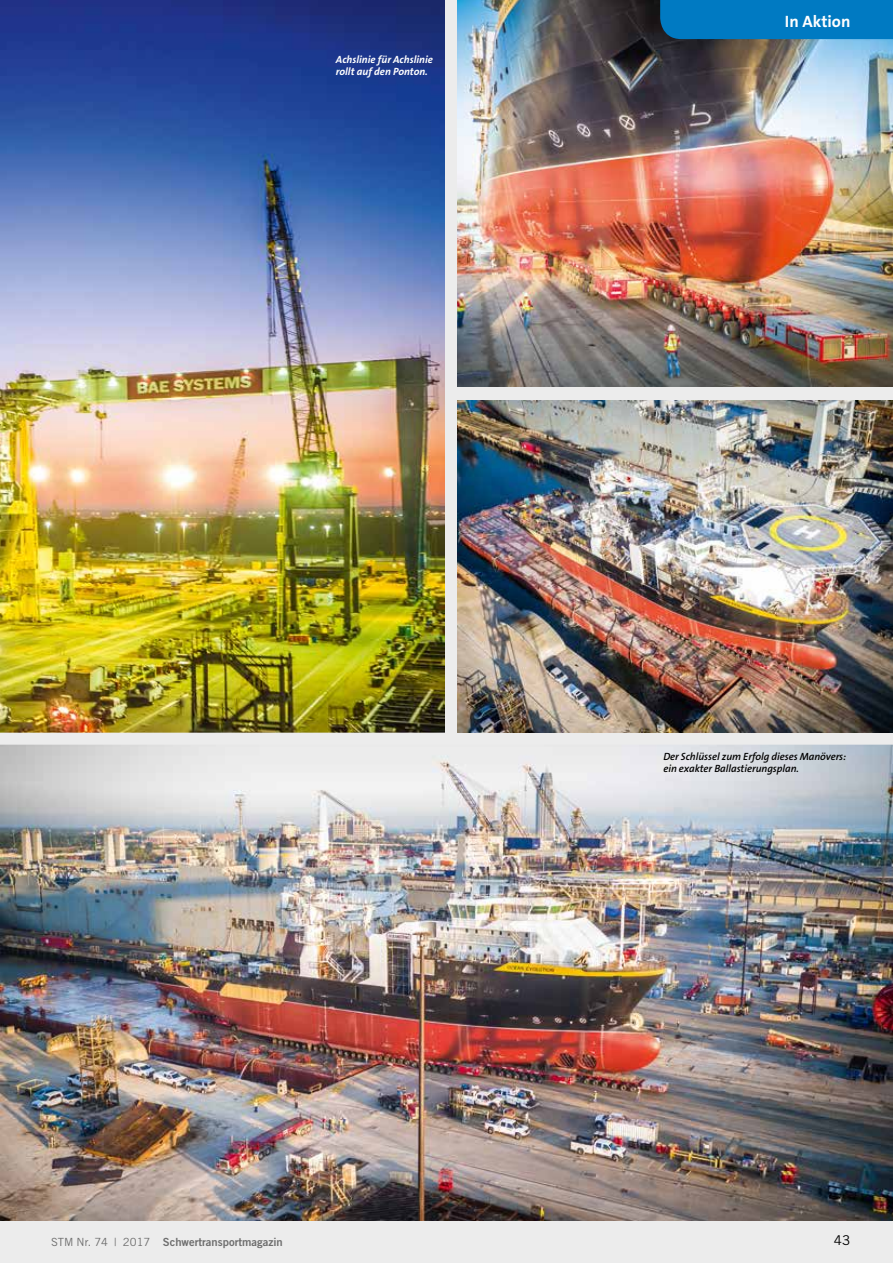
<style>
.page{position:relative;width:893px;height:1263px;background:#ececec}
.page>*{position:absolute;margin:0;border:0;box-sizing:border-box;transform-origin:0 0}
.t1{font:700 16.5px "The Sans B7";color:#fff}
.t2{font:13.5px "Trade Gothic";color:#000}
.t3{font:11.25px "Trade Gothic Bold Two";color:#6e6e6e}
.t4{font:italic 600 10.5px/12.3px "The Sans B6";letter-spacing:-.005em;color:#000}
.t5{font:italic 700 10.5px/12.3px "The Sans B7";color:#fff}
.s1{font-family:"Trade Gothic"}
</style>
<div class="page">
<img style="left:0;top:0;width:444px;height:733px">
<img style="left:1px;top:745px;width:892px;height:475px">
<img style="left:457px;top:0;width:436px;height:387px">
<div style="left:660px;top:0;width:233px;height:39px;background:#007ac2"></div>
<img style="left:457px;top:401px;width:436px;height:331px">
<p class="t5" style="left:336px;top:54px;width:98px">Achslinie für Achslinie rollt auf den Ponton.</p>
<h1 class="t1" style="left:785px;top:13px;width:67px">In Aktion</h1>
<p class="t4" style="left:663px;top:751px;width:184px">Der Schlüssel zum Erfolg dieses Manövers: ein exakter Ballastierungsplan.</p>
<p class="t3" style="left:51px;top:1235px;width:233px"><span class="s1">STM Nr. 74 | 2017</span> Schwertransportmagazin</p>
<p class="t2" style="left:834px;top:1232px;width:18px">43</p>
</div>
